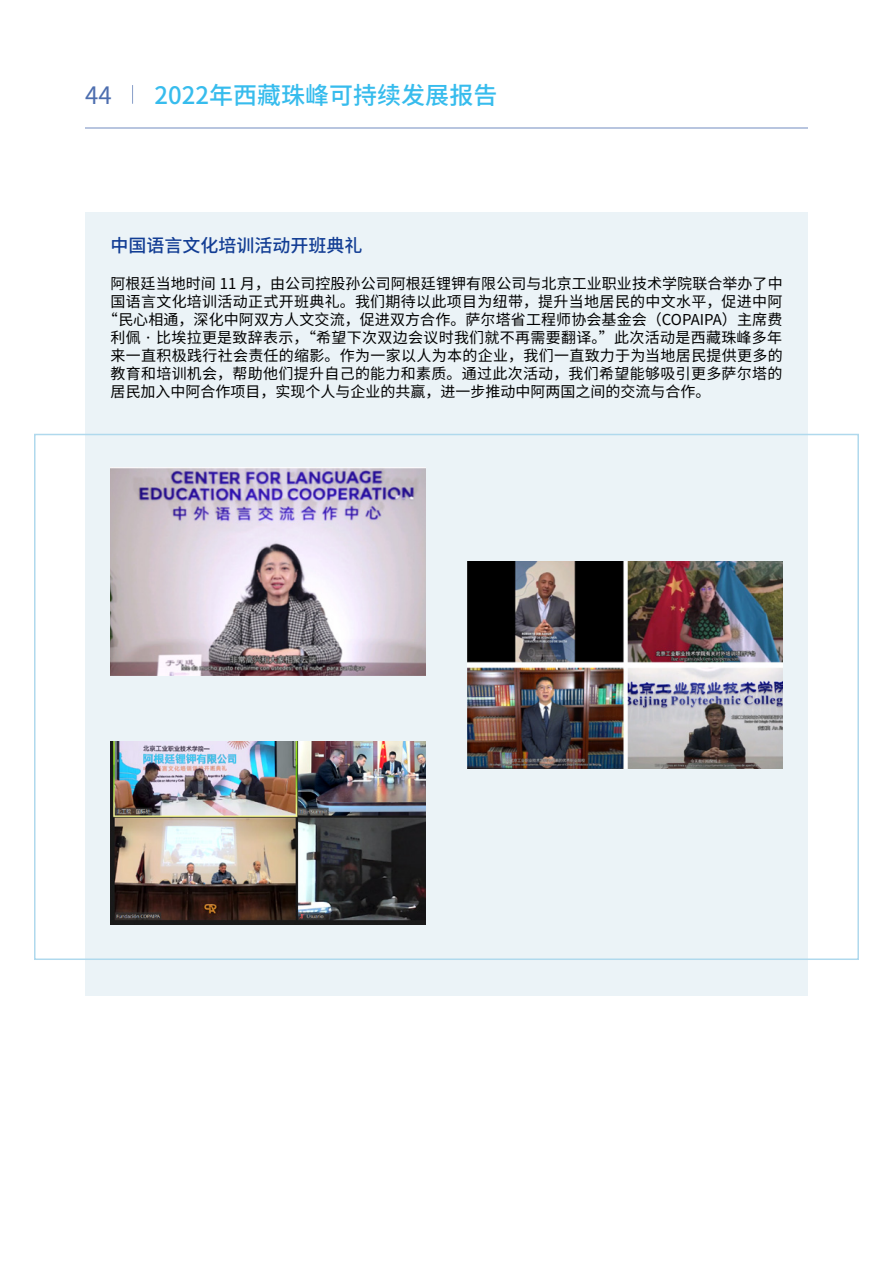
<style>
.page{position:relative;width:893px;height:1263px;background:#fff}
.page>*{position:absolute;margin:0;border:0;box-sizing:border-box;transform-origin:0 0}
.t1{font:500 24px "Noto Sans Hans";color:#37bced}
.t2{font:24px "Noto Sans Hans";color:#4d6eaf}
.t3{font:500 18px "Noto Sans Hans";color:#123d94}
.t4{font:15px "Noto Sans Hans";letter-spacing:.02em;color:#000}
.t5{font:15px "Noto Sans Hans";color:#000}
</style>
<div class="page">
<svg style="left:132px;top:85px;width:1px;height:19px"></svg>
<hr style="left:85px;top:128px;width:723px;height:1px;background:#b8c5df">
<div style="left:85px;top:213px;width:723px;height:783px;background:#ebf3f7"></div>
<img style="left:468px;top:561px;width:314px;height:208px">
<img style="left:110px;top:468px;width:315px;height:208px">
<img style="left:111px;top:741px;width:314px;height:183px">
<h1 class="t2" style="left:85px;top:82px;width:28px">44</h1>
<h1 class="t1" style="left:155px;top:82px;width:344px">2022年西藏珠峰可持续发展报告</h1>
<p class="t3" style="left:110px;top:236px;width:253px">中国语言文化培训活动开班典礼</p>
<p class="t4" style="left:110px;top:275px;width:674px">阿根廷当地时间 11 月，由公司控股孙公司阿根廷锂钾有限公司与北京工业职业技术学院联合举办了中</p>
<p class="t4" style="left:110px;top:293px;width:674px">国语言文化培训活动正式开班典礼。我们期待以此项目为纽带，提升当地居民的中文水平，促进中阿</p>
<p class="t4" style="left:103px;top:311px;width:681px">“民心相通，深化中阿双方人文交流，促进双方合作。萨尔塔省工程师协会基金会（COPAIPA）主席费</p>
<p class="t4" style="left:110px;top:329px;width:673px">利佩 · 比埃拉更是致辞表示，“希望下次双边会议时我们就不再需要翻译。”此次活动是西藏珠峰多年</p>
<p class="t4" style="left:110px;top:347px;width:674px">来一直积极践行社会责任的缩影。作为一家以人为本的企业，我们一直致力于为当地居民提供更多的</p>
<p class="t4" style="left:110px;top:365px;width:674px">教育和培训机会，帮助他们提升自己的能力和素质。通过此次活动，我们希望能够吸引更多萨尔塔的</p>
<p class="t5" style="left:110px;top:383px;width:601px">居民加入中阿合作项目，实现个人与企业的共赢，进一步推动中阿两国之间的交流与合作。</p>
</div>
